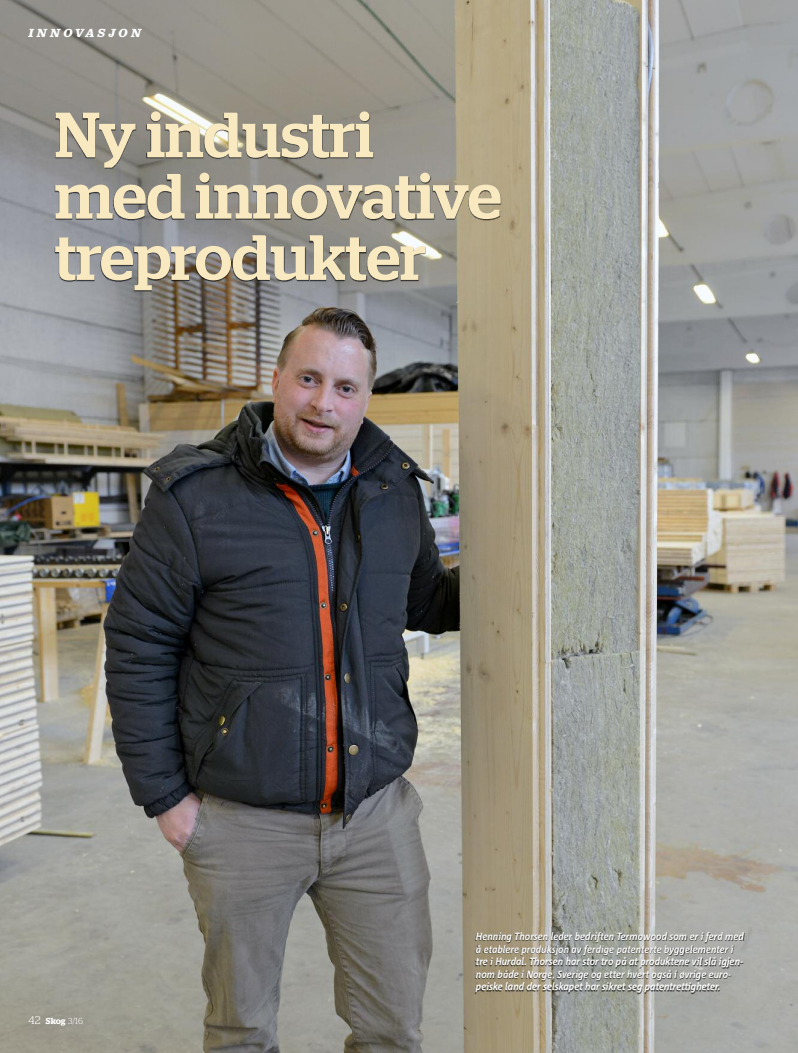
<style>
.page{position:relative;width:798px;height:1053px;background:#fff}
.page>*{position:absolute;margin:0;border:0;box-sizing:border-box;transform-origin:0 0}
.t1{font:500 63.75px/61.2px "Stag";color:#f9e9c0}
.t2{font:italic 700 10.38px/12.5px "Corpid C1 s S Cd";color:#fff}
.t3{font:italic 700 10px "Belizio";letter-spacing:.3em;color:#fff}
.t4{font:600 8.75px "Stag";color:#fff}
.s1{font-weight:300;font-size:11.25px}
.s2{font-weight:300}
</style>
<div class="page">
<img style="left:0;top:0;width:797px;height:1052px">
<img style="left:14px;top:98px;width:542px;height:317px">
<img style="left:464px;top:927px;width:292px;height:80px">
<p class="t3" style="left:28px;top:27px;width:114px">INNOVASJON</p>
<h1 class="t1" style="left:55px;top:109px;width:448px">Ny industri med innovative treprodukter</h1>
<p class="t4" style="left:29px;top:1017px;width:56px"><span class="s1">42</span> Skog <span class="s2">3/16</span></p>
<p class="t2" style="left:476px;top:930px;width:269px">Henning Thorsen leder bedriften Termowood som er i ferd med å etablere produksjon av ferdige patenterte byggelementer i tre i Hurdal. Thorsen har stor tro på at produktene vil slå igjen&shy;nom både i Norge, Sverige og etter hvert også i øvrige euro&shy;peiske land der selskapet har sikret seg patentrettigheter.</p>
</div>
